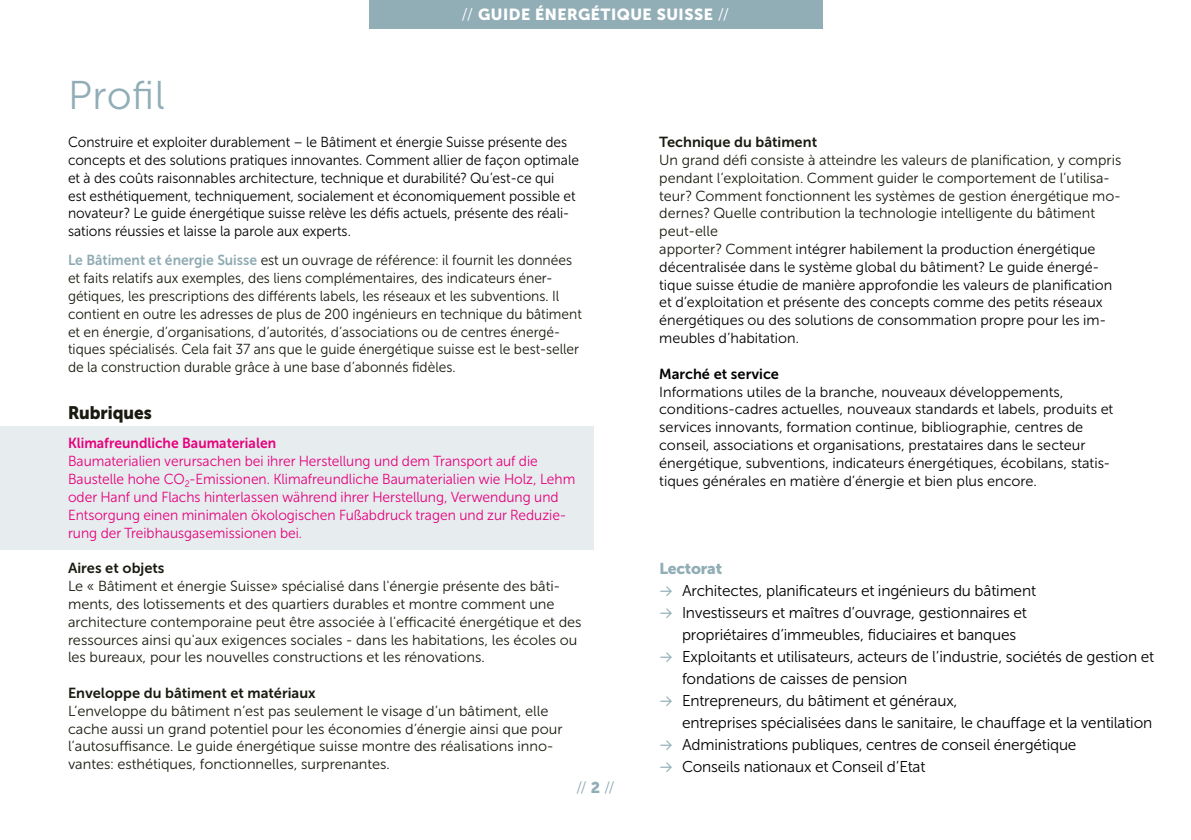
<style>
.page{position:relative;width:1191px;height:840px;background:#fff}
.page>*{position:absolute;margin:0;border:0;box-sizing:border-box;transform-origin:0 0}
.t1{font:40px "Museo Sans Cyrl 300";color:#91adb6}
.t2{font:18px "Museo Sans Cyrl 900";color:#1a1a10;scale:.95 1}
.t3{font:16px "Museo Sans Cyrl 900";letter-spacing:.03em;color:#fff}
.t4{font:15.6px "Museo Sans Cyrl 300";letter-spacing:-.01em;color:#000}
.t5{font:15.6px "Museo Sans Cyrl 900";letter-spacing:-.01em;color:#91adb6}
.t6{font:15.6px "Museo Sans Cyrl 300";color:#91adb6}
.t7{font:14.4px/17.8px "Museo Sans Cyrl 300";color:#000}
.t8{font:14.4px/17.8px "Museo Sans Cyrl 300";color:#1a1a10}
.t9{font:14.4px/17.8px "Museo Sans Cyrl 300";color:#1a1a10;scale:.95 1}
.t10{font:14.4px/17.8px "Museo Sans Cyrl 300";color:#000;scale:.95 1}
.t11{font:14.4px/17.8px "Museo Sans Cyrl 300";color:#e6007c;scale:.95 1}
.t12{font:14.4px "Museo Sans Cyrl 700";color:#1a1a10}
.t13{font:14.4px "Museo Sans Cyrl 700";color:#e6007c;scale:.95 1}
.t14{font:14.4px "Museo Sans Cyrl 700";color:#000}
.s1{font-family:"Museo Sans Cyrl 300"}
.s2{font-family:"Museo Sans Cyrl 700";color:#90aab3}
.s3{font-family:"Museo Sans Cyrl 900"}
.s4{color:#1a1a10}
.s5{font-family:"Akkurat Std";color:#91adb6}
</style>
<div class="page">
<div style="left:369px;top:0;width:453px;height:28px;background:#91adb6"></div>
<div style="left:0;top:426px;width:593px;height:34px;background:#e7edef"></div>
<div style="left:0;top:444px;width:593px;height:105px;background:#e7edef"></div>
<h1 class="t1" style="left:68px;top:74px;width:98px">Profil</h1>
<p class="t3" style="left:461px;top:5px;width:269px"><span class="s1">//</span> GUIDE ÉNERGÉTIQUE SUISSE <span class="s1">//</span></p>
<p class="t10" style="left:68px;top:133px;width:539px">Construire et exploiter durablement – le Bâtiment et énergie Suisse présente des concepts et des solutions pratiques innovantes. Comment allier de façon optimale et à des coûts raisonnables architecture, technique et durabilité? Qu’est-ce qui<br>est esthétiquement, techniquement, socialement et économiquement possible et novateur? Le guide énergétique suisse relève les défis actuels, présente des réali&shy;sations réussies et laisse la parole aux experts.</p>
<p class="t9" style="left:68px;top:251px;width:542px"><span class="s2">Le Bâtiment et énergie Suisse</span> est un ouvrage de référence: il fournit les données et faits relatifs aux exemples, des liens complémentaires, des indicateurs éner&shy;gétiques, les prescriptions des différents labels, les réseaux et les subventions. Il contient en outre les adresses de plus de 200 ingénieurs en technique du bâtiment et en énergie, d’organisations, d’autorités, d’associations ou de centres énergé&shy;tiques spécialisés. Cela fait 37 ans que le guide énergétique suisse est le best-seller de la construction durable grâce à une base d’abonnés fidèles.</p>
<p class="t2" style="left:68px;top:402px;width:90px">Rubriques</p>
<p class="t13" style="left:68px;top:435px;width:220px">Klimafreundliche Baumaterialen</p>
<p class="t11" style="left:68px;top:452px;width:535px">Baumaterialien verursachen bei ihrer Herstellung und dem Transport auf die Baustelle hohe CO<sub>2</sub>-Emissionen. Klimafreundliche Baumaterialien wie Holz, Lehm oder Hanf und Flachs hinterlassen während ihrer Herstellung, Verwendung und Entsorgung einen minimalen ökologischen Fußabdruck tragen und zur Reduzie&shy;rung der Treibhausgasemissionen bei.</p>
<p class="t12" style="left:68px;top:560px;width:98px">Aires et objets</p>
<p class="t8" style="left:68px;top:577px;width:515px">Le « Bâtiment et énergie Suisse» spécialisé dans l'énergie présente des bâti&shy;ments, des lotissements et des quartiers durables et montre comment une architecture contemporaine peut être associée à l'efficacité énergétique et des ressources ainsi qu'aux exigences sociales - dans les habitations, les écoles ou les bureaux, pour les nouvelles constructions et les rénovations.</p>
<p class="t12" style="left:68px;top:684px;width:249px">Enveloppe du bâtiment et matériaux</p>
<p class="t8" style="left:68px;top:701px;width:496px">L’enveloppe du bâtiment n’est pas seulement le visage d’un bâtiment, elle cache aussi un grand potentiel pour les économies d’énergie ainsi que pour l’autosuffisance. Le guide énergétique suisse montre des réalisations inno&shy;vantes: esthétiques, fonctionnelles, surprenantes.</p>
<p class="t6" style="left:576px;top:778px;width:40px">// <span class="s3">2</span> //</p>
<p class="t12" style="left:659px;top:134px;width:159px">Technique du bâtiment</p>
<p class="t7" style="left:659px;top:151px;width:463px"><span class="s4">Un grand défi consiste à atteindre les valeurs de planification, y compris pendant l’exploitation. Comment guider le comportement de l’utilisa&shy;teur? Comment fonctionnent les systèmes de gestion énergétique mo&shy;dernes? Quelle contribution la technologie intelligente du bâtiment peut-elle<br>apporter? Comment</span> intégrer habilement la production énergétique décentralisée dans le système global du bâtiment? Le guide énergé&shy;tique suisse étudie de manière approfondie les valeurs de planification et d’exploitation et présente des concepts comme des petits réseaux énergétiques ou des solutions de consommation propre pour les im&shy;meubles d’habitation.</p>
<p class="t14" style="left:659px;top:365px;width:121px">Marché et service</p>
<p class="t7" style="left:659px;top:382px;width:455px">Informations utiles de la branche, nouveaux développements, conditions-cadres actuelles, nouveaux standards et labels, produits et services innovants, formation continue, bibliographie, centres de conseil, associations et organisations, prestataires dans le secteur énergétique, subventions, indicateurs énergétiques, écobilans, statis&shy;tiques générales en matière d’énergie et bien plus encore.</p>
<p class="t5" style="left:659px;top:559px;width:64px">Lectorat</p>
<p class="t4" style="left:659px;top:581px;width:378px"><span class="s5">≥</span> Architectes, planificateurs et ingénieurs du bâtiment</p>
<p class="t4" style="left:659px;top:603px;width:369px"><span class="s5">≥</span> Investisseurs et maîtres d’ouvrage, gestionnaires et</p>
<p class="t4" style="left:682px;top:625px;width:336px">propriétaires d’immeubles, fiduciaires et banques</p>
<p class="t4" style="left:659px;top:647px;width:496px"><span class="s5">≥</span> Exploitants et utilisateurs, acteurs de l’industrie, sociétés de gestion et</p>
<p class="t4" style="left:682px;top:669px;width:227px">fondations de caisses de pension</p>
<p class="t4" style="left:659px;top:691px;width:300px"><span class="s5">≥</span> Entrepreneurs, du bâtiment et généraux,</p>
<p class="t4" style="left:682px;top:713px;width:472px">entreprises spécialisées dans le sanitaire, le chauffage et la ventilation</p>
<p class="t4" style="left:659px;top:735px;width:419px"><span class="s5">≥</span> Administrations publiques, centres de conseil énergétique</p>
<p class="t4" style="left:659px;top:757px;width:267px"><span class="s5">≥</span> Conseils nationaux et Conseil d’Etat</p>
</div>
